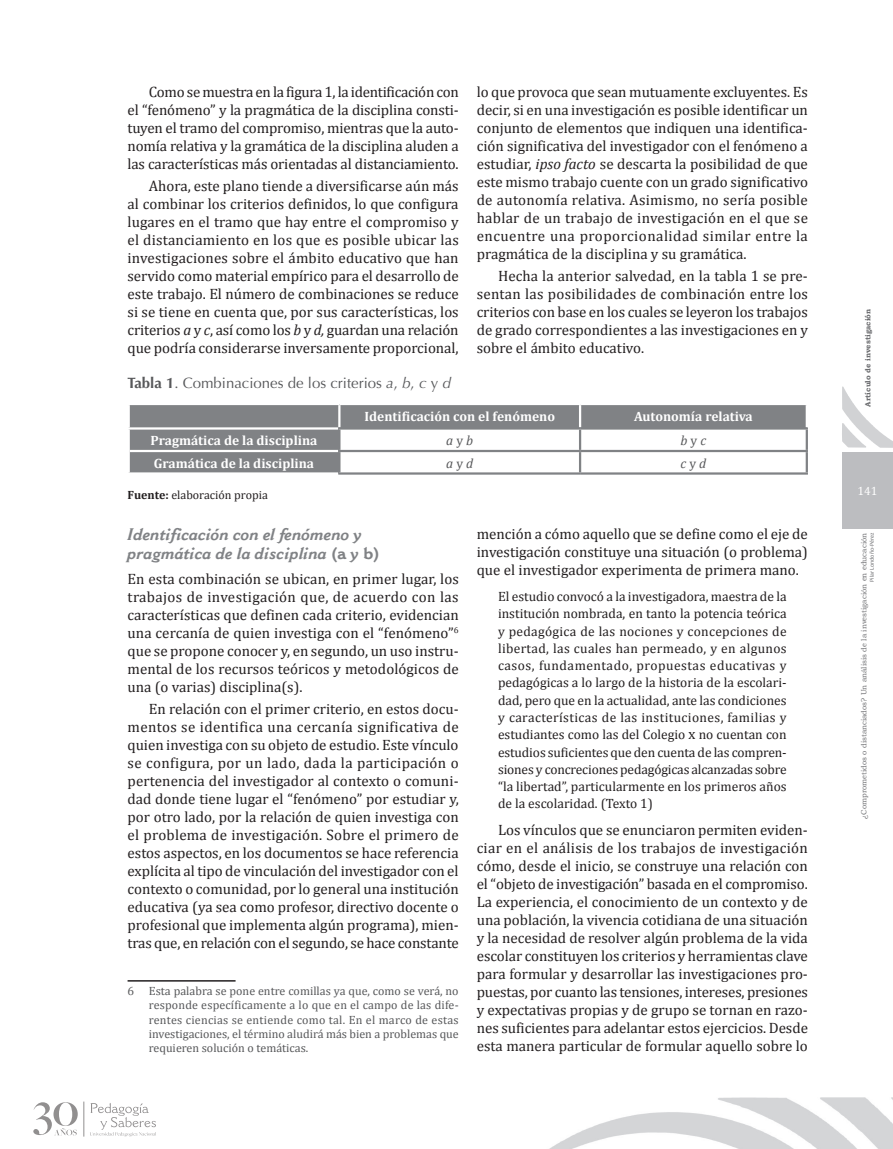
<style>
.page{position:relative;width:893px;height:1149px;background:#fff}
.page>*{position:absolute;margin:0;border:0;box-sizing:border-box;transform-origin:0 0}
.TIT4{font:italic 700 16.5px/19.5px "Cantoria MT Std";color:#808285}
.CUERPO_TXT{font:15px/18px "Cambria";color:#231f20;text-align:justify}
.CUERPO_TXT_1{font:15px/18px "Cambria";letter-spacing:.005em;color:#231f20;text-align:justify}
.TITULO_GRAF_TAB{font:15px "Optima";color:#57585a}
.CITA_TXT{font:13.5px/17.2px "Cambria";color:#231f20;text-align:justify}
.TIT_TABLAS{font:700 13.5px "Cambria";color:#fff}
.TXT_TABLAS{font:italic 13.5px "Cambria";color:#57585a}
.NOTA_PIE_1era_linea{font:12px/14.2px "Cambria";color:#57585a;text-align:justify}
.PIE_DE_GRAF_TAB{font:12px "Cambria";color:#231f20}
.t1{font:12px "Cambria";color:#fff}
.t2{font:7.5px "Bookman Old Style";color:#6c6d70}
.t3{font:700 7.5px "Bookman Old Style";color:#6c6d70}
.t4{font:6px "Calibri";color:#6c6d70}
.s1{font-style:italic}
.s2{font-weight:700}
.s3{font-style:normal}
</style>
<div class="page">
<div style="left:842px;top:452px;width:51px;height:76px;background:#bcbdc0"></div>
<svg style="left:842px;top:386px;width:51px;height:62px"></svg>
<img style="left:551px;top:1097px;width:342px;height:51px">
<svg style="left:33px;top:1102px;width:45px;height:32px"></svg>
<svg style="left:90px;top:1103px;width:66px;height:33px"></svg>
<hr style="left:83px;top:1101px;width:1px;height:35px;background:#231f20">
<div style="left:130px;top:405px;width:676px;height:67px;background:#808285"></div>
<svg style="left:340px;top:429px;width:466px;height:43px"></svg>
<hr style="left:806px;top:452px;width:2px;height:20px;background:#808285">
<hr style="left:580px;top:472px;width:228px;height:2px;background:#808285">
<hr style="left:338px;top:405px;width:2px;height:22px;background:#fff">
<hr style="left:579px;top:405px;width:2px;height:22px;background:#fff">
<hr style="left:338px;top:429px;width:2px;height:21px;background:#808285">
<hr style="left:579px;top:429px;width:2px;height:21px;background:#808285">
<hr style="left:338px;top:452px;width:2px;height:20px;background:#808285">
<hr style="left:579px;top:452px;width:2px;height:20px;background:#808285">
<hr style="left:338px;top:472px;width:242px;height:2px;background:#808285">
<hr style="left:128px;top:427px;width:210px;height:2px;background:#fff">
<hr style="left:130px;top:450px;width:208px;height:2px;background:#fff">
<hr style="left:338px;top:427px;width:242px;height:2px;background:#808285">
<hr style="left:580px;top:427px;width:228px;height:2px;background:#808285">
<hr style="left:806px;top:429px;width:2px;height:21px;background:#808285">
<hr style="left:338px;top:450px;width:242px;height:2px;background:#808285">
<hr style="left:580px;top:450px;width:228px;height:2px;background:#808285">
<hr style="left:128px;top:979px;width:108px;height:2px;background:#231f20">
<p class="CUERPO_TXT" style="left:128px;top:83px;width:333px;text-indent:21px">Como se muestra en la figura 1, la identificación con el “fenómeno” y la pragmática de la disciplina consti&shy;tuyen el tramo del compromiso, mientras que la auto&shy;nomía relativa y la gramática de la disciplina aluden a las características más orientadas al distanciamiento.</p>
<p class="CUERPO_TXT" style="left:128px;top:177px;width:333px;text-indent:21px">Ahora, este plano tiende a diversificarse aún más al combinar los criterios definidos, lo que configura lugares en el tramo que hay entre el compromiso y el distanciamiento en los que es posible ubicar las investigaciones sobre el ámbito educativo que han servido como material empírico para el desarrollo de este trabajo. El número de combinaciones se reduce si se tiene en cuenta que, por sus características, los criterios <span class="s1">a</span> y <span class="s1">c</span>, así como los <span class="s1">b</span> y <span class="s1">d,</span> guardan una relación que podría considerarse inversamente proporcional,</p>
<p class="CUERPO_TXT" style="left:477px;top:83px;width:333px">lo que provoca que sean mutuamente excluyentes. Es decir, si en una investigación es posible identificar un conjunto de elementos que indiquen una identifica&shy;ción significativa del investigador con el fenómeno a estudiar, <span class="s1">ipso facto</span> se descarta la posibilidad de que este mismo trabajo cuente con un grado significativo de autonomía relativa. Asimismo, no sería posible hablar de un trabajo de investigación en el que se encuentre una proporcionalidad similar entre la pragmática de la disciplina y su gramática.</p>
<p class="CUERPO_TXT" style="left:477px;top:267px;width:333px;text-indent:21px">Hecha la anterior salvedad, en la tabla 1 se pre&shy;sentan las posibilidades de combinación entre los criterios con base en los cuales se leyeron los trabajos de grado correspondientes a las investigaciones en y sobre el ámbito educativo.</p>
<p class="TITULO_GRAF_TAB" style="left:128px;top:374px;width:325px"><span class="s2">Tabla 1</span>. Combinaciones de los criterios <span class="s1">a</span>, <span class="s1">b</span>, <span class="s1">c</span> y <span class="s1">d</span></p>
<p class="TIT_TABLAS" style="left:364px;top:406px;width:192px">Identificación con el fenómeno</p>
<p class="TIT_TABLAS" style="left:634px;top:406px;width:120px">Autonomía relativa</p>
<p class="TIT_TABLAS" style="left:151px;top:430px;width:168px">Pragmática de la disciplina</p>
<p class="TXT_TABLAS" style="left:446px;top:432px;width:28px">a <span class="s3">y</span> b</p>
<p class="TXT_TABLAS" style="left:681px;top:432px;width:27px">b <span class="s3">y</span> c</p>
<p class="TIT_TABLAS" style="left:154px;top:453px;width:162px">Gramática de la disciplina</p>
<p class="TXT_TABLAS" style="left:446px;top:454px;width:28px">a <span class="s3">y</span> d</p>
<p class="TXT_TABLAS" style="left:681px;top:454px;width:27px">c <span class="s3">y</span> d</p>
<p class="PIE_DE_GRAF_TAB" style="left:128px;top:488px;width:142px"><span class="s2">Fuente:</span> elaboración propia</p>
<p class="TIT4" style="left:128px;top:524px;width:253px">Identificación con el fenómeno y pragmática de la disciplina <span class="s3">(a</span> y <span class="s3">b)</span></p>
<p class="CUERPO_TXT_1" style="left:128px;top:569px;width:333px">En esta combinación se ubican, en primer lugar, los trabajos de investigación que, de acuerdo con las características que definen cada criterio, evidencian una cercanía de quien investiga con el “fenómeno”<sup>6 </sup>que se propone conocer y, en segundo, un uso instru&shy;mental de los recursos teóricos y metodológicos de una (o varias) disciplina(s).</p>
<p class="CUERPO_TXT" style="left:128px;top:699px;width:333px;text-indent:21px">En relación con el primer criterio, en estos docu&shy;mentos se identifica una cercanía significativa de quien investiga con su objeto de estudio. Este vínculo se configura, por un lado, dada la participación o pertenencia del investigador al contexto o comuni&shy;dad donde tiene lugar el “fenómeno” por estudiar y, por otro lado, por la relación de quien investiga con el problema de investigación. Sobre el primero de estos aspectos, en los documentos se hace referencia explícita al tipo de vinculación del investigador con el contexto o comunidad, por lo general una institución educativa (ya sea como profesor, directivo docente o profesional que implementa algún programa), mien&shy;tras que, en relación con el segundo, se hace constante</p>
<p class="NOTA_PIE_1era_linea" style="left:149px;top:983px;width:311px;text-indent:-21px">6 Esta palabra se pone entre comillas ya que, como se verá, no responde específicamente a lo que en el campo de las dife&shy;rentes ciencias se entiende como tal. En el marco de estas investigaciones, el término aludirá más bien a problemas que requieren solución o temáticas.</p>
<p class="CUERPO_TXT" style="left:477px;top:525px;width:333px">mención a cómo aquello que se define como el eje de investigación constituye una situación (o problema) que el investigador experimenta de primera mano.</p>
<p class="CITA_TXT" style="left:498px;top:587px;width:290px">El estudio convocó a la investigadora, maestra de la institución nombrada, en tanto la potencia teórica y pedagógica de las nociones y concepciones de libertad, las cuales han permeado, y en algunos casos, fundamentado, propuestas educativas y pedagógicas a lo largo de la historia de la escolari&shy;dad, pero que en la actualidad, ante las condiciones y características de las instituciones, familias y estudiantes como las del Colegio x no cuentan con estudios suficientes que den cuenta de las compren&shy;siones y concreciones pedagógicas alcanzadas sobre “la libertad”, particularmente en los primeros años de la escolaridad. (Texto 1)</p>
<p class="CUERPO_TXT" style="left:477px;top:820px;width:333px;text-indent:21px">Los vínculos que se enunciaron permiten eviden&shy;ciar en el análisis de los trabajos de investigación cómo, desde el inicio, se construye una relación con el “objeto de investigación” basada en el compromiso.<br>La experiencia, el conocimiento de un contexto y de una población, la vivencia cotidiana de una situación y la necesidad de resolver algún problema de la vida escolar constituyen los criterios y herramientas clave para formular y desarrollar las investigaciones pro&shy;puestas, por cuanto las tensiones, intereses, presiones y expectativas propias y de grupo se tornan en razo&shy;nes suficientes para adelantar estos ejercicios. Desde esta manera particular de formular aquello sobre lo</p>
<p class="t3" style="left:862px;top:406px;width:99px;rotate:-90deg">Artículo de investigación</p>
<p class="t1" style="left:857px;top:484px;width:21px">141</p>
<p class="t2" style="left:859px;top:818px;width:287px;rotate:-90deg">¿Comprometidos o distanciados? Un análisis de la investigación en educación</p>
<p class="t4" style="left:868px;top:581px;width:50px;rotate:-90deg">Pilar Londoño-Pérez</p>
</div>
